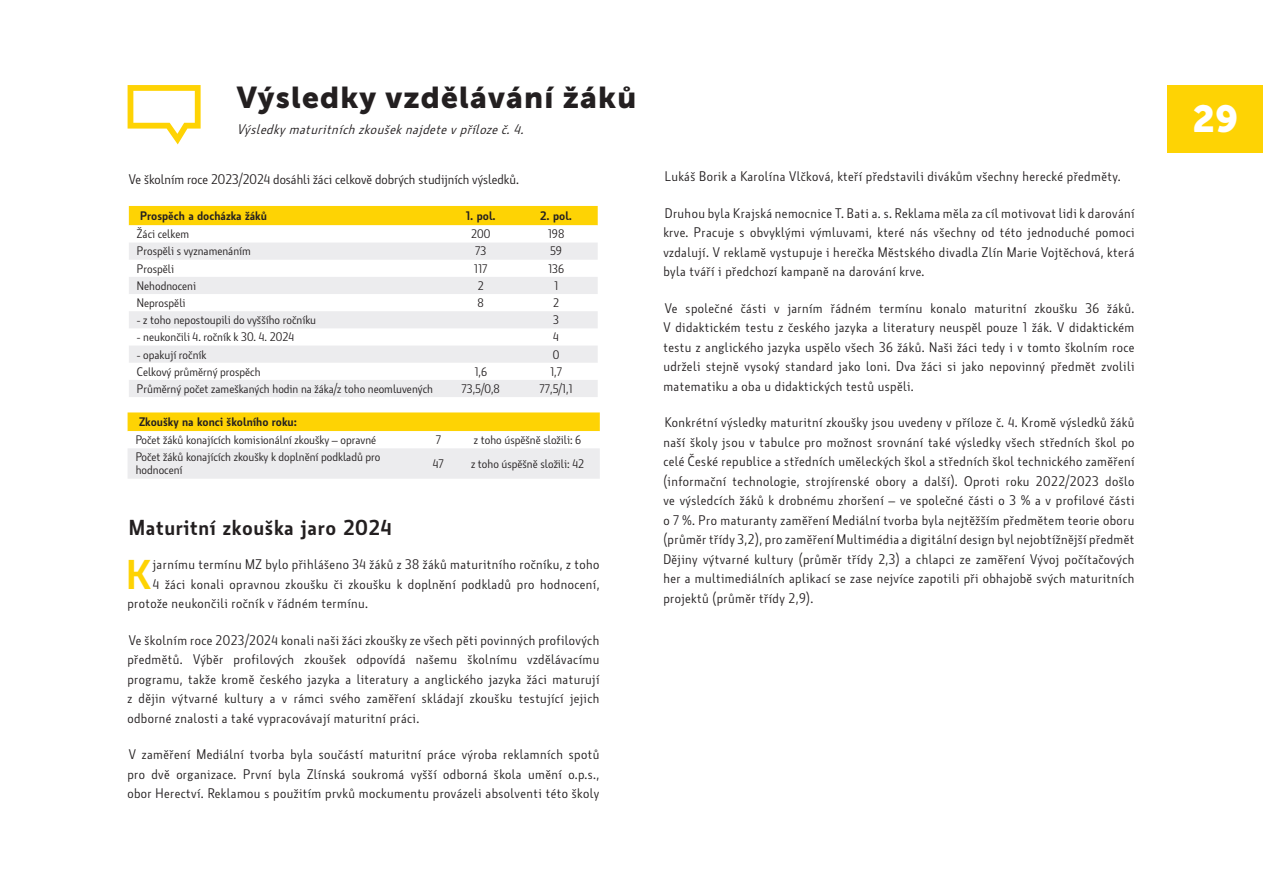
<style>
.page{position:relative;width:1263px;height:893px;background:#fff}
.page>*{position:absolute;margin:0;border:0;box-sizing:border-box;transform-origin:0 0}
.Odstavec_s_iniciálou_-_kratší{font:40.95px "Museo Sans 700";color:#fed304}
.t1{font:37.5px "Museo Sans 900";color:#fff}
.Nadpis_1__úrovně{font:30px "Museo Sans 900";letter-spacing:.04em;color:#231f20}
.Běžný_odstavec{font:600 21px "Botanika";letter-spacing:.03em;color:#231f20}
.Běžný_odstavec-2{font:13.5px/19.5px "Botanika";letter-spacing:.03em;color:#231f20;text-align:justify}
.Odstavec_s_iniciálou_-_kratší-2{font:13.5px "Botanika";letter-spacing:.03em;color:#231f20}
.Běžný_odstavec-3{font:13.5px "Botanika";color:#231f20}
.Nadpis_1__úrovně-2{font:italic 13.5px "Botanika";color:#231f20}
.Tabulka_-_zvýrazněný_text{font:12px/13.2px "Botanika";color:#231f20}
.Tabulka_-_prostý_text{font:12px "Botanika";color:#231f20}
.Tabulka_-_zvýrazněný_text-2{font:600 12px "Botanika";color:#231f20}
</style>
<div class="page">
<svg style="left:128px;top:85px;width:73px;height:59px"></svg>
<div style="left:1167px;top:85px;width:96px;height:67px;background:#fed304"></div>
<div style="left:129px;top:206px;width:469px;height:19px;background:#fed304"></div>
<svg style="left:129px;top:225px;width:469px;height:1px"></svg>
<svg style="left:129px;top:243px;width:469px;height:154px;fill:#ececee"></svg>
<svg style="left:128px;top:412px;width:472px;height:67px"></svg>
<p class="Nadpis_1__úrovně" style="left:237px;top:80px;width:401px">Výsledky vzdělávání žáků</p>
<p class="Nadpis_1__úrovně-2" style="left:237px;top:121px;width:292px">Výsledkymaturitníchzkoušeknajdetevpřílozeč.4.</p>
<p class="Běžný_odstavec-3" style="left:129px;top:171px;width:392px">Ve školním roce 2023/2024 dosáhli žáci celkově dobrých studijních výsledků.</p>
<p class="Tabulka_-_zvýrazněný_text-2" style="left:140px;top:208px;width:128px">Prospěch a docházka žáků</p>
<p class="Tabulka_-_zvýrazněný_text-2" style="left:466px;top:208px;width:32px">1. pol.</p>
<p class="Tabulka_-_zvýrazněný_text-2" style="left:540px;top:208px;width:34px">2. pol.</p>
<p class="Tabulka_-_zvýrazněný_text" style="left:137px;top:228px;width:54px">Žáci celkem</p>
<p class="Tabulka_-_prostý_text" style="left:471px;top:227px;width:21px">200</p>
<p class="Tabulka_-_prostý_text" style="left:548px;top:227px;width:18px">198</p>
<p class="Tabulka_-_zvýrazněný_text" style="left:137px;top:245px;width:116px">Prospěli s vyznamenáním</p>
<p class="Tabulka_-_prostý_text" style="left:475px;top:244px;width:13px">73</p>
<p class="Tabulka_-_prostý_text" style="left:550px;top:244px;width:13px">59</p>
<p class="Tabulka_-_zvýrazněný_text" style="left:137px;top:262px;width:39px">Prospěli</p>
<p class="Tabulka_-_prostý_text" style="left:474px;top:261px;width:15px">117</p>
<p class="Tabulka_-_prostý_text" style="left:548px;top:261px;width:18px">136</p>
<p class="Tabulka_-_zvýrazněný_text" style="left:137px;top:279px;width:61px">Nehodnoceni</p>
<p class="Tabulka_-_prostý_text" style="left:478px;top:278px;width:8px">2</p>
<p class="Tabulka_-_prostý_text" style="left:554px;top:278px;width:6px">1</p>
<p class="Tabulka_-_zvýrazněný_text" style="left:137px;top:296px;width:50px">Neprospěli</p>
<p class="Tabulka_-_prostý_text" style="left:478px;top:296px;width:8px">8</p>
<p class="Tabulka_-_prostý_text" style="left:553px;top:296px;width:8px">2</p>
<p class="Tabulka_-_zvýrazněný_text" style="left:137px;top:313px;width:181px">- z toho nepostoupili do vyššího ročníku</p>
<p class="Tabulka_-_prostý_text" style="left:553px;top:313px;width:7px">3</p>
<p class="Tabulka_-_zvýrazněný_text" style="left:137px;top:331px;width:159px">- neukončili 4. ročník k 30. 4. 2024</p>
<p class="Tabulka_-_prostý_text" style="left:553px;top:330px;width:7px">4</p>
<p class="Tabulka_-_zvýrazněný_text" style="left:137px;top:348px;width:71px">- opakují ročník</p>
<p class="Tabulka_-_prostý_text" style="left:553px;top:347px;width:8px">0</p>
<p class="Tabulka_-_zvýrazněný_text" style="left:137px;top:365px;width:125px">Celkový průměrný prospěch</p>
<p class="Tabulka_-_prostý_text" style="left:474px;top:364px;width:14px">1,6</p>
<p class="Tabulka_-_prostý_text" style="left:550px;top:364px;width:13px">1,7</p>
<p class="Tabulka_-_zvýrazněný_text" style="left:137px;top:382px;width:298px">Průměrný počet zameškaných hodin na žáka/z toho neomluvených</p>
<p class="Tabulka_-_prostý_text" style="left:462px;top:381px;width:40px">73,5/0,8</p>
<p class="Tabulka_-_prostý_text" style="left:540px;top:381px;width:34px">77,5/1,1</p>
<p class="Tabulka_-_zvýrazněný_text-2" style="left:139px;top:415px;width:159px">Zkoušky na konci školního roku:</p>
<p class="Tabulka_-_zvýrazněný_text" style="left:136px;top:433px;width:242px">Počet žáků konajících komisionální zkoušky – opravné</p>
<p class="Tabulka_-_prostý_text" style="left:436px;top:433px;width:7px">7</p>
<p class="Tabulka_-_prostý_text" style="left:474px;top:433px;width:109px">z toho úspěšně složili: 6</p>
<p class="Tabulka_-_zvýrazněný_text" style="left:136px;top:451px;width:246px">Počet žáků konajících zkoušky k doplnění podkladů pro hodnocení</p>
<p class="Tabulka_-_prostý_text" style="left:433px;top:456px;width:13px">47</p>
<p class="Tabulka_-_prostý_text" style="left:471px;top:456px;width:115px">z toho úspěšně složili: 42</p>
<p class="Běžný_odstavec" style="left:129px;top:515px;width:264px">Maturitní zkouška jaro 2024</p>
<p class="Odstavec_s_iniciálou_-_kratší" style="left:125px;top:552px;width:28px">K</p>
<p class="Odstavec_s_iniciálou_-_kratší-2" style="left:153px;top:556px;width:448px">jarnímu termínu MZ bylo přihlášeno 34 žáků z 38 žáků maturitního ročníku, z toho</p>
<p class="Odstavec_s_iniciálou_-_kratší-2" style="left:153px;top:576px;width:448px">4 žáci konali opravnou zkoušku či zkoušku k doplnění podkladů pro hodnocení,</p>
<p class="Odstavec_s_iniciálou_-_kratší-2" style="left:127px;top:595px;width:242px">protože neukončili ročník v řádném termínu.</p>
<p class="Běžný_odstavec-2" style="left:127px;top:630px;width:474px">Ve školním roce 2023/2024 konali naši žáci zkoušky ze všech pěti povinných profilových předmětů. Výběr profilových zkoušek odpovídá našemu školnímu vzdělávacímu programu, takže kromě českého jazyka a literatury a anglického jazyka žáci maturují z dějin výtvarné kultury a v rámci svého zaměření skládají zkoušku testující jejich odborné znalosti a také vypracovávají maturitní práci.</p>
<p class="Běžný_odstavec-2" style="left:127px;top:745px;width:473px">V zaměření Mediální tvorba byla součástí maturitní práce výroba reklamních spotů pro dvě organizace. První byla Zlínská soukromá vyšší odborná škola umění o.p.s., obor Herectví. Reklamou s použitím prvků mockumentu provázeli absolventi této školy</p>
<p class="Běžný_odstavec-2" style="left:665px;top:167px;width:457px">Lukáš Borik a Karolína Vlčková, kteří představili divákům všechny herecké předměty.</p>
<p class="Běžný_odstavec-2" style="left:663px;top:203px;width:473px">Druhou byla Krajská nemocnice T. Bati a. s. Reklama měla za cíl motivovat lidi k darování krve. Pracuje s obvyklými výmluvami, které nás všechny od této jednoduché pomoci vzdalují. V reklamě vystupuje i herečka Městského divadla Zlín Marie Vojtěchová, která byla tváří i předchozí kampaně na darování krve.</p>
<p class="Běžný_odstavec-2" style="left:663px;top:298px;width:473px">Ve společné části v jarním řádném termínu konalo maturitní zkoušku 36 žáků.<br>V didaktickém testu z českého jazyka a literatury neuspěl pouze 1 žák. V didaktickém testu z anglického jazyka uspělo všech 36 žáků. Naši žáci tedy i v tomto školním roce udrželi stejně vysoký standard jako loni. Dva žáci si jako nepovinný předmět zvolili matematiku a oba u didaktických testů uspěli.</p>
<p class="Běžný_odstavec-2" style="left:663px;top:413px;width:473px">Konkrétní výsledky maturitní zkoušky jsou uvedeny v příloze č. 4. Kromě výsledků žáků naší školy jsou v tabulce pro možnost srovnání také výsledky všech středních škol po celé České republice a středních uměleckých škol a středních škol technického zaměření (informační technologie, strojírenské obory a další). Oproti roku 2022/2023 došlo ve výsledcích žáků k drobnému zhoršení – ve společné části o 3 % a v profilové části o 7 %. Pro maturanty zaměření Mediální tvorba byla nejtěžším předmětem teorie oboru (průměr třídy 3,2), pro zaměření Multimédia a digitální design byl nejobtížnější předmět Dějiny výtvarné kultury (průměr třídy 2,3) a chlapci ze zaměření Vývoj počítačových her a multimediálních aplikací se zase nejvíce zapotili při obhajobě svých maturitních projektů (průměr třídy 2,9).</p>
<p class="t1" style="left:1192px;top:98px;width:47px">29</p>
</div>
